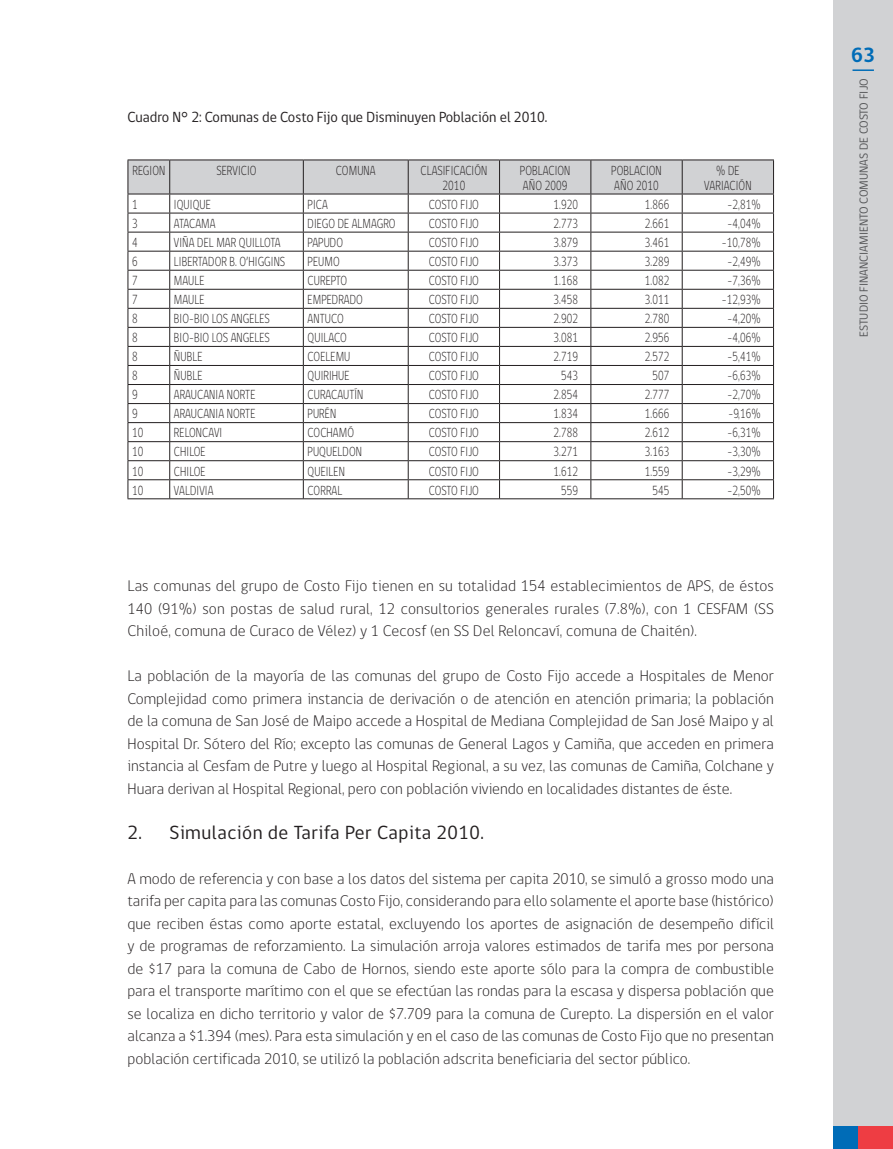
<style>
.page{position:relative;width:893px;height:1149px;background:#fff}
.page>*{position:absolute;margin:0;border:0;box-sizing:border-box;transform-origin:0 0}
.t1{font:700 21px "gob CL";color:#006cb7}
.t2{font:19.5px "gob CL";letter-spacing:.025em;color:#231f20}
.t3{font:300 15.75px/22.5px "gob CL";color:#231f20;text-align:justify}
.t4{font:15px "gob CL";color:#231f20;scale:.96 1}
.t5{font:300 13.5px/15px "gob CL";letter-spacing:.01em;color:#231f20;text-align:center;scale:.8 1}
.t6{font:300 13.5px "gob CL";letter-spacing:-.01em;color:#231f20;scale:.8 1}
.t7{font:12px "gob CL";color:#57585a}
</style>
<div class="page">
<div style="left:833px;top:0;width:60px;height:1148px;background:#d1d2d4"></div>
<div style="left:833px;top:1125px;width:25px;height:23px;background:#006cb7"></div>
<div style="left:858px;top:1125px;width:35px;height:23px;background:#ee3d43"></div>
<hr style="left:852px;top:69px;width:22px;height:2px;background:#006cb7">
<hr style="left:128px;top:159px;width:42px;height:1px;background:#231f20">
<hr style="left:170px;top:159px;width:133px;height:1px;background:#231f20">
<hr style="left:303px;top:159px;width:105px;height:1px;background:#231f20">
<hr style="left:408px;top:159px;width:92px;height:1px;background:#231f20">
<hr style="left:500px;top:159px;width:91px;height:1px;background:#231f20">
<hr style="left:591px;top:159px;width:91px;height:1px;background:#231f20">
<hr style="left:682px;top:159px;width:92px;height:1px;background:#231f20">
<svg style="left:128px;top:160px;width:646px;height:338px"></svg>
<hr style="left:128px;top:498px;width:646px;height:1px;background:#231f20">
<p class="t4" style="left:128px;top:112px;width:439px">Cuadro N° 2: Comunas de Costo Fijo que Disminuyen Población el 2010.</p>
<p class="t5" style="left:132px;top:164px;width:43px">REGION</p>
<p class="t5" style="left:216px;top:164px;width:52px">SERVICIO</p>
<p class="t5" style="left:336px;top:164px;width:51px">COMUNA</p>
<p class="t5" style="left:420px;top:164px;width:85px">CLASIFICACIÓN<br>2010</p>
<p class="t5" style="left:520px;top:164px;width:65px;text-align:left">POBLACION<br>AÑO 2009</p>
<p class="t5" style="left:611px;top:164px;width:65px;text-align:left">POBLACION<br>AÑO 2010</p>
<p class="t5" style="left:704px;top:164px;width:60px">% DE<br>VARIACIÓN</p>
<p class="t5" style="left:132px;top:198px;width:9px">1</p>
<p class="t5" style="left:174px;top:198px;width:48px">IQUIQUE</p>
<p class="t5" style="left:308px;top:198px;width:27px">PICA</p>
<p class="t6" style="left:429px;top:199px;width:64px">COSTO FIJO</p>
<p class="t5" style="left:553px;top:198px;width:32px">1.920</p>
<p class="t5" style="left:645px;top:198px;width:32px">1.866</p>
<p class="t5" style="left:728px;top:198px;width:43px">-2,81%</p>
<p class="t5" style="left:132px;top:217px;width:9px">3</p>
<p class="t5" style="left:174px;top:217px;width:54px">ATACAMA</p>
<p class="t5" style="left:308px;top:217px;width:112px">DIEGO DE ALMAGRO</p>
<p class="t6" style="left:429px;top:218px;width:64px">COSTO FIJO</p>
<p class="t5" style="left:553px;top:217px;width:32px">2.773</p>
<p class="t5" style="left:645px;top:217px;width:32px">2.661</p>
<p class="t5" style="left:728px;top:217px;width:43px">-4,04%</p>
<p class="t5" style="left:132px;top:236px;width:9px">4</p>
<p class="t5" style="left:174px;top:236px;width:135px">VIÑA DEL MAR QUILLOTA</p>
<p class="t5" style="left:308px;top:236px;width:46px">PAPUDO</p>
<p class="t6" style="left:429px;top:237px;width:64px">COSTO FIJO</p>
<p class="t5" style="left:553px;top:236px;width:32px">3.879</p>
<p class="t5" style="left:645px;top:236px;width:32px">3.461</p>
<p class="t5" style="left:722px;top:236px;width:50px">-10,78%</p>
<p class="t5" style="left:132px;top:255px;width:9px">6</p>
<p class="t5" style="left:174px;top:255px;width:141px">LIBERTADOR B. O’HIGGINS</p>
<p class="t5" style="left:308px;top:255px;width:42px">PEUMO</p>
<p class="t6" style="left:429px;top:256px;width:64px">COSTO FIJO</p>
<p class="t5" style="left:553px;top:255px;width:32px">3.373</p>
<p class="t5" style="left:645px;top:255px;width:32px">3.289</p>
<p class="t5" style="left:728px;top:255px;width:43px">-2,49%</p>
<p class="t5" style="left:132px;top:274px;width:9px">7</p>
<p class="t5" style="left:174px;top:274px;width:40px">MAULE</p>
<p class="t5" style="left:308px;top:274px;width:51px">CUREPTO</p>
<p class="t6" style="left:429px;top:275px;width:64px">COSTO FIJO</p>
<p class="t5" style="left:553px;top:274px;width:32px">1.168</p>
<p class="t5" style="left:645px;top:274px;width:32px">1.082</p>
<p class="t5" style="left:728px;top:274px;width:43px">-7,36%</p>
<p class="t5" style="left:132px;top:293px;width:9px">7</p>
<p class="t5" style="left:174px;top:293px;width:40px">MAULE</p>
<p class="t5" style="left:308px;top:293px;width:71px">EMPEDRADO</p>
<p class="t6" style="left:429px;top:295px;width:64px">COSTO FIJO</p>
<p class="t5" style="left:553px;top:293px;width:32px">3.458</p>
<p class="t5" style="left:645px;top:293px;width:32px">3.011</p>
<p class="t5" style="left:722px;top:293px;width:50px">-12,93%</p>
<p class="t5" style="left:132px;top:312px;width:9px">8</p>
<p class="t5" style="left:174px;top:312px;width:121px">BIO-BIO LOS ANGELES</p>
<p class="t5" style="left:308px;top:312px;width:47px">ANTUCO</p>
<p class="t6" style="left:429px;top:314px;width:64px">COSTO FIJO</p>
<p class="t5" style="left:553px;top:312px;width:32px">2.902</p>
<p class="t5" style="left:645px;top:312px;width:32px">2.780</p>
<p class="t5" style="left:728px;top:312px;width:43px">-4,20%</p>
<p class="t5" style="left:132px;top:331px;width:9px">8</p>
<p class="t5" style="left:174px;top:331px;width:121px">BIO-BIO LOS ANGELES</p>
<p class="t5" style="left:308px;top:331px;width:51px">QUILACO</p>
<p class="t6" style="left:429px;top:333px;width:64px">COSTO FIJO</p>
<p class="t5" style="left:553px;top:331px;width:32px">3.081</p>
<p class="t5" style="left:645px;top:331px;width:32px">2.956</p>
<p class="t5" style="left:728px;top:331px;width:43px">-4,06%</p>
<p class="t5" style="left:132px;top:350px;width:9px">8</p>
<p class="t5" style="left:174px;top:350px;width:37px">ÑUBLE</p>
<p class="t5" style="left:308px;top:350px;width:55px">COELEMU</p>
<p class="t6" style="left:429px;top:352px;width:64px">COSTO FIJO</p>
<p class="t5" style="left:553px;top:350px;width:32px">2.719</p>
<p class="t5" style="left:645px;top:350px;width:32px">2.572</p>
<p class="t5" style="left:728px;top:350px;width:43px">-5,41%</p>
<p class="t5" style="left:132px;top:369px;width:9px">8</p>
<p class="t5" style="left:174px;top:369px;width:37px">ÑUBLE</p>
<p class="t5" style="left:308px;top:369px;width:54px">QUIRIHUE</p>
<p class="t6" style="left:429px;top:371px;width:64px">COSTO FIJO</p>
<p class="t5" style="left:561px;top:369px;width:23px">543</p>
<p class="t5" style="left:652px;top:369px;width:23px">507</p>
<p class="t5" style="left:728px;top:369px;width:43px">-6,63%</p>
<p class="t5" style="left:132px;top:388px;width:9px">9</p>
<p class="t5" style="left:174px;top:388px;width:103px">ARAUCANIA NORTE</p>
<p class="t5" style="left:308px;top:388px;width:71px">CURACAUTÍN</p>
<p class="t6" style="left:429px;top:390px;width:64px">COSTO FIJO</p>
<p class="t5" style="left:553px;top:388px;width:32px">2.854</p>
<p class="t5" style="left:645px;top:388px;width:32px">2.777</p>
<p class="t5" style="left:728px;top:388px;width:43px">-2,70%</p>
<p class="t5" style="left:132px;top:407px;width:9px">9</p>
<p class="t5" style="left:174px;top:407px;width:103px">ARAUCANIA NORTE</p>
<p class="t5" style="left:308px;top:407px;width:37px">PURÉN</p>
<p class="t6" style="left:429px;top:409px;width:64px">COSTO FIJO</p>
<p class="t5" style="left:553px;top:407px;width:32px">1.834</p>
<p class="t5" style="left:645px;top:407px;width:32px">1.666</p>
<p class="t5" style="left:728px;top:407px;width:42px">-9,16%</p>
<p class="t5" style="left:132px;top:426px;width:16px">10</p>
<p class="t5" style="left:174px;top:426px;width:62px">RELONCAVI</p>
<p class="t5" style="left:308px;top:426px;width:60px">COCHAMÓ</p>
<p class="t6" style="left:429px;top:428px;width:64px">COSTO FIJO</p>
<p class="t5" style="left:553px;top:426px;width:32px">2.788</p>
<p class="t5" style="left:645px;top:426px;width:32px">2.612</p>
<p class="t5" style="left:728px;top:426px;width:43px">-6,31%</p>
<p class="t5" style="left:132px;top:445px;width:16px">10</p>
<p class="t5" style="left:174px;top:445px;width:41px">CHILOE</p>
<p class="t5" style="left:308px;top:445px;width:69px">PUQUELDON</p>
<p class="t6" style="left:429px;top:447px;width:64px">COSTO FIJO</p>
<p class="t5" style="left:553px;top:445px;width:32px">3.271</p>
<p class="t5" style="left:645px;top:445px;width:32px">3.163</p>
<p class="t5" style="left:728px;top:445px;width:43px">-3,30%</p>
<p class="t5" style="left:132px;top:464px;width:16px">10</p>
<p class="t5" style="left:174px;top:464px;width:41px">CHILOE</p>
<p class="t5" style="left:308px;top:464px;width:48px">QUEILEN</p>
<p class="t6" style="left:429px;top:466px;width:64px">COSTO FIJO</p>
<p class="t5" style="left:553px;top:464px;width:32px">1.612</p>
<p class="t5" style="left:645px;top:464px;width:32px">1.559</p>
<p class="t5" style="left:728px;top:464px;width:43px">-3,29%</p>
<p class="t5" style="left:132px;top:483px;width:16px">10</p>
<p class="t5" style="left:174px;top:483px;width:51px">VALDIVIA</p>
<p class="t5" style="left:308px;top:483px;width:45px">CORRAL</p>
<p class="t6" style="left:429px;top:485px;width:64px">COSTO FIJO</p>
<p class="t5" style="left:561px;top:483px;width:23px">559</p>
<p class="t5" style="left:652px;top:483px;width:23px">545</p>
<p class="t5" style="left:728px;top:483px;width:43px">-2,50%</p>
<p class="t3" style="left:128px;top:575px;width:648px">Las comunas del grupo de Costo Fijo tienen en su totalidad 154 establecimientos de APS, de éstos 140 (91%) son postas de salud rural, 12 consultorios generales rurales (7.8%), con 1 CESFAM (SS Chiloé, comuna de Curaco de Vélez) y 1 Cecosf (en SS Del Reloncaví, comuna de Chaitén).</p>
<p class="t3" style="left:128px;top:665px;width:648px">La población de la mayoría de las comunas del grupo de Costo Fijo accede a Hospitales de Menor Complejidad como primera instancia de derivación o de atención en atención primaria; la población de la comuna de San José de Maipo accede a Hospital de Mediana Complejidad de San José Maipo y al Hospital Dr. Sótero del Río; excepto las comunas de General Lagos y Camiña, que acceden en primera instancia al Cesfam de Putre y luego al Hospital Regional, a su vez, las comunas de Camiña, Colchane y Huara derivan al Hospital Regional, pero con población viviendo en localidades distantes de éste.</p>
<p class="t2" style="left:128px;top:825px;width:358px">2. Simulación de Tarifa Per Capita 2010.</p>
<p class="t3" style="left:128px;top:868px;width:648px">A modo de referencia y con base a los datos del sistema per capita 2010, se simuló a grosso modo una tarifa per capita para las comunas Costo Fijo, considerando para ello solamente el aporte base (histórico) que reciben éstas como aporte estatal, excluyendo los aportes de asignación de desempeño difícil y de programas de reforzamiento. La simulación arroja valores estimados de tarifa mes por persona de $17 para la comuna de Cabo de Hornos, siendo este aporte sólo para la compra de combustible para el transporte marítimo con el que se efectúan las rondas para la escasa y dispersa población que se localiza en dicho territorio y valor de $7.709 para la comuna de Curepto. La dispersión en el valor alcanza a $1.394 (mes). Para esta simulación y en el caso de las comunas de Costo Fijo que no presentan población certificada 2010, se utilizó la población adscrita beneficiaria del sector público.</p>
<h1 class="t1" style="left:851px;top:48px;width:26px">63</h1>
<p class="t7" style="left:859px;top:337px;width:260px;rotate:-90deg">ESTUDIO FINANCIAMIENTO COMUNAS DE COSTO FIJO</p>
</div>
